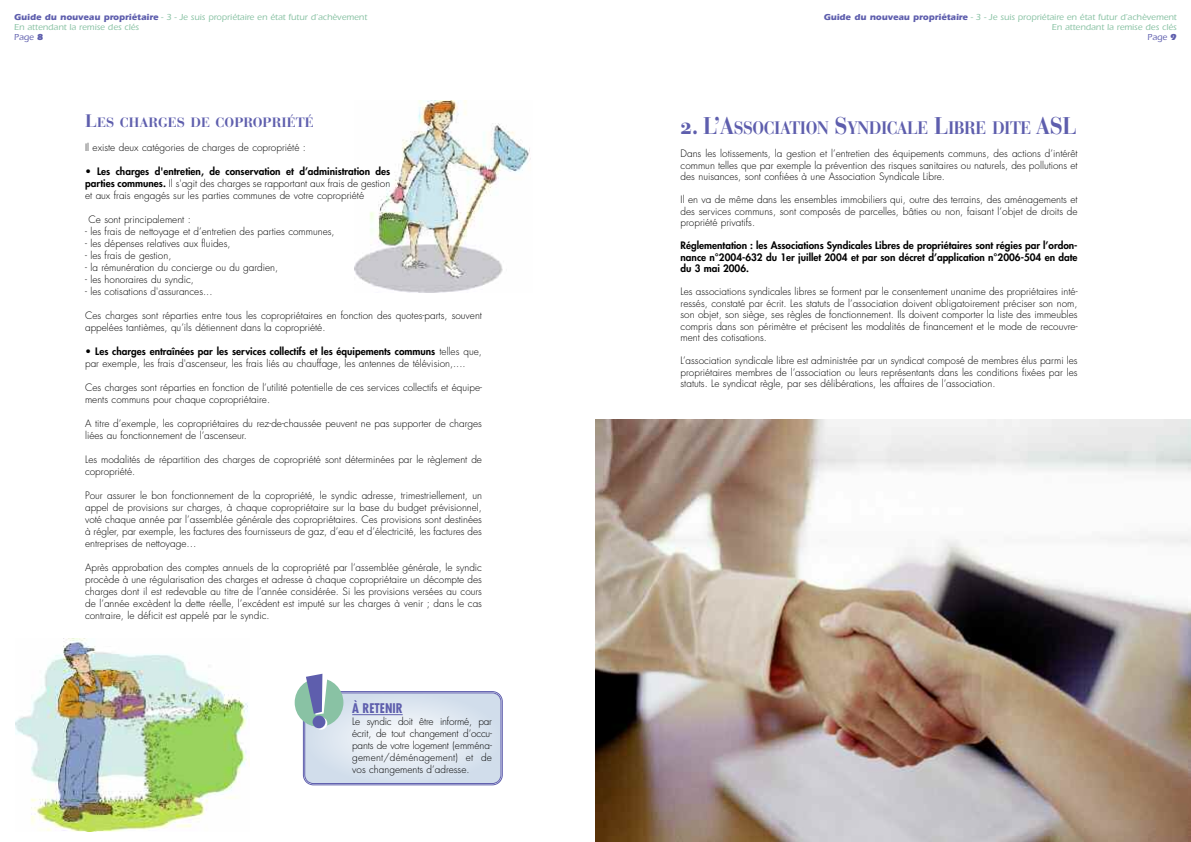
<style>
.page{position:relative;width:1191px;height:842px;background:#fff}
.page>*{position:absolute;margin:0;border:0;box-sizing:border-box;transform-origin:0 0}
.t1{font:18px "Bauer Bodoni Bold Os F";letter-spacing:-.03em;color:#5e5ead;scale:.9 1}
.t2{font:13.5px "Bauer Bodoni Bold Os F";color:#5e5ead}
.t3{font:700 condensed 13px "Futura";color:#5e5ead}
.t4{font:300 10px/12px "Futura";color:#000;text-align:justify}
.t5{font:800 10px/11.5px "Futura";color:#000;text-align:justify}
.t6{font:500 9px/10px "ITC Eras LT";color:#89c2a4}
.s1{font-weight:700;color:#5e5ead}
.s2{color:#5e5ead}
.s3{font-weight:900;color:#5e5ead}
.s4{font-size:18px}
.s5{font-weight:800}
.s6{font-size:24px}
</style>
<div class="page">
<img style="left:354px;top:100px;width:177px;height:192px">
<img style="left:595px;top:420px;width:596px;height:422px">
<img style="left:16px;top:638px;width:234px;height:193px">
<div style="left:295px;top:678px;width:48px;height:49px;background:#89c2a4;border-radius:50%"></div>
<svg style="left:302px;top:674px;width:201px;height:112px"></svg>
<p class="t6" style="left:14px;top:13px;width:354px"><span class="s1">Guide du nouveau propriétaire</span> - 3 - Je suis propriétaire en état futur d’achèvement<br>En attendant la remise des clés<br><span class="s2">Page</span> <span class="s3">8</span></p>
<p class="t6" style="left:823px;top:13px;width:354px;text-align:right"><span class="s1">Guide du nouveau propriétaire</span> - 3 - Je suis propriétaire en état futur d’achèvement<br>En attendant la remise des clés<br><span class="s2">Page</span> <span class="s3">9</span></p>
<h2 class="t2" style="left:85px;top:117px;width:230px"><span class="s4">L</span>ES CHARGES DE COPROPRIÉTÉ</h2>
<p class="t4" style="left:85px;top:142px;width:222px">Il existe deux catégories de charges de copropriété :</p>
<p class="t4" style="left:85px;top:166px;width:307px">• <span class="s5">Les charges d'entretien, de conservation et d’administration des parties communes.</span> Il s'agit des charges se rapportant aux frais de gestion et aux frais engagés sur les parties communes de votre copropriété</p>
<p class="t4" style="left:88px;top:214px;width:104px">Ce sont principalement :</p>
<p class="t4" style="left:85px;top:226px;width:251px">- les frais de nettoyage et d’entretien des parties communes,</p>
<p class="t4" style="left:85px;top:238px;width:147px">- les dépenses relatives aux fluides,</p>
<p class="t4" style="left:85px;top:250px;width:88px">- les frais de gestion,</p>
<p class="t4" style="left:85px;top:262px;width:195px">- la rémunération du concierge ou du gardien,</p>
<p class="t4" style="left:85px;top:274px;width:110px">- les honoraires du syndic,</p>
<p class="t4" style="left:85px;top:286px;width:129px">- les cotisations d'assurances...</p>
<p class="t4" style="left:85px;top:310px;width:398px">Ces charges sont réparties entre tous les copropriétaires en fonction des quotes-parts, souvent appelées tantièmes, qu’ils détiennent dans la copropriété.</p>
<p class="t4" style="left:85px;top:346px;width:398px">• <span class="s5">Les charges entraînées par les services collectifs et les équipements communs</span> telles que, par exemple, les frais d'ascenseur, les frais liés au chauffage, les antennes de télévision,....</p>
<p class="t4" style="left:85px;top:382px;width:398px">Ces charges sont réparties en fonction de l’utilité potentielle de ces services collectifs et équipe&shy;ments communs pour chaque copropriétaire.</p>
<p class="t4" style="left:85px;top:418px;width:398px">A titre d’exemple, les copropriétaires du rez-de-chaussée peuvent ne pas supporter de charges liées au fonctionnement de l’ascenseur.</p>
<p class="t4" style="left:85px;top:454px;width:398px">Les modalités de répartition des charges de copropriété sont déterminées par le règlement de copropriété.</p>
<p class="t4" style="left:85px;top:490px;width:398px">Pour assurer le bon fonctionnement de la copropriété, le syndic adresse, trimestriellement, un appel de provisions sur charges, à chaque copropriétaire sur la base du budget prévisionnel, voté chaque année par l’assemblée générale des copropriétaires. Ces provisions sont destinées à régler, par exemple, les factures des fournisseurs de gaz, d’eau et d’électricité, les factures des entreprises de nettoyage…</p>
<p class="t4" style="left:85px;top:562px;width:398px">Après approbation des comptes annuels de la copropriété par l’assemblée générale, le syndic procède à une régularisation des charges et adresse à chaque copropriétaire un décompte des charges dont il est redevable au titre de l’année considérée. Si les provisions versées au cours de l’année excèdent la dette réelle, l’excédent est imputé sur les charges à venir ; dans le cas contraire, le déficit est appelé par le syndic.</p>
<h3 class="t3" style="left:352px;top:702px;width:52px">À RETENIR</h3>
<p class="t4" style="left:352px;top:716px;width:141px">Le syndic doit être informé, par écrit, de tout changement d’occu&shy;pants de votre logement (emména&shy;gement/déménagement) et de vos changements d’adresse.</p>
<h1 class="t1" style="left:680px;top:121px;width:442px"><span class="s6">2. L’A</span>SSOCIATION <span class="s6">S</span>YNDICALE <span class="s6">L</span>IBRE DITE <span class="s6">ASL</span></h1>
<p class="t4" style="left:680px;top:149px;width:398px;line-height:11.5px">Dans les lotissements, la gestion et l’entretien des équipements communs, des actions d’intérêt commun telles que par exemple la prévention des risques sanitaires ou naturels, des pollutions et des nuisances, sont confiées à une Association Syndicale Libre.</p>
<p class="t4" style="left:680px;top:195px;width:398px;line-height:11.5px">Il en va de même dans les ensembles immobiliers qui, outre des terrains, des aménagements et des services communs, sont composés de parcelles, bâties ou non, faisant l’objet de droits de propriété privatifs.</p>
<p class="t5" style="left:680px;top:241px;width:398px">Réglementation : les Associations Syndicales Libres de propriétaires sont régies par l’ordon&shy;nance n°2004-632 du 1er juillet 2004 et par son décret d’application n°2006-504 en date du 3 mai 2006.</p>
<p class="t4" style="left:680px;top:287px;width:398px;line-height:11.5px">Les associations syndicales libres se forment par le consentement unanime des propriétaires inté&shy;ressés, constaté par écrit. Les statuts de l’association doivent obligatoirement préciser son nom, son objet, son siège, ses règles de fonctionnement. Ils doivent comporter la liste des immeubles compris dans son périmètre et précisent les modalités de financement et le mode de recouvre&shy;ment des cotisations.</p>
<p class="t4" style="left:680px;top:356px;width:398px;line-height:11.5px">L’association syndicale libre est administrée par un syndicat composé de membres élus parmi les propriétaires membres de l’association ou leurs représentants dans les conditions fixées par les statuts. Le syndicat règle, par ses délibérations, les affaires de l’association.</p>
</div>
